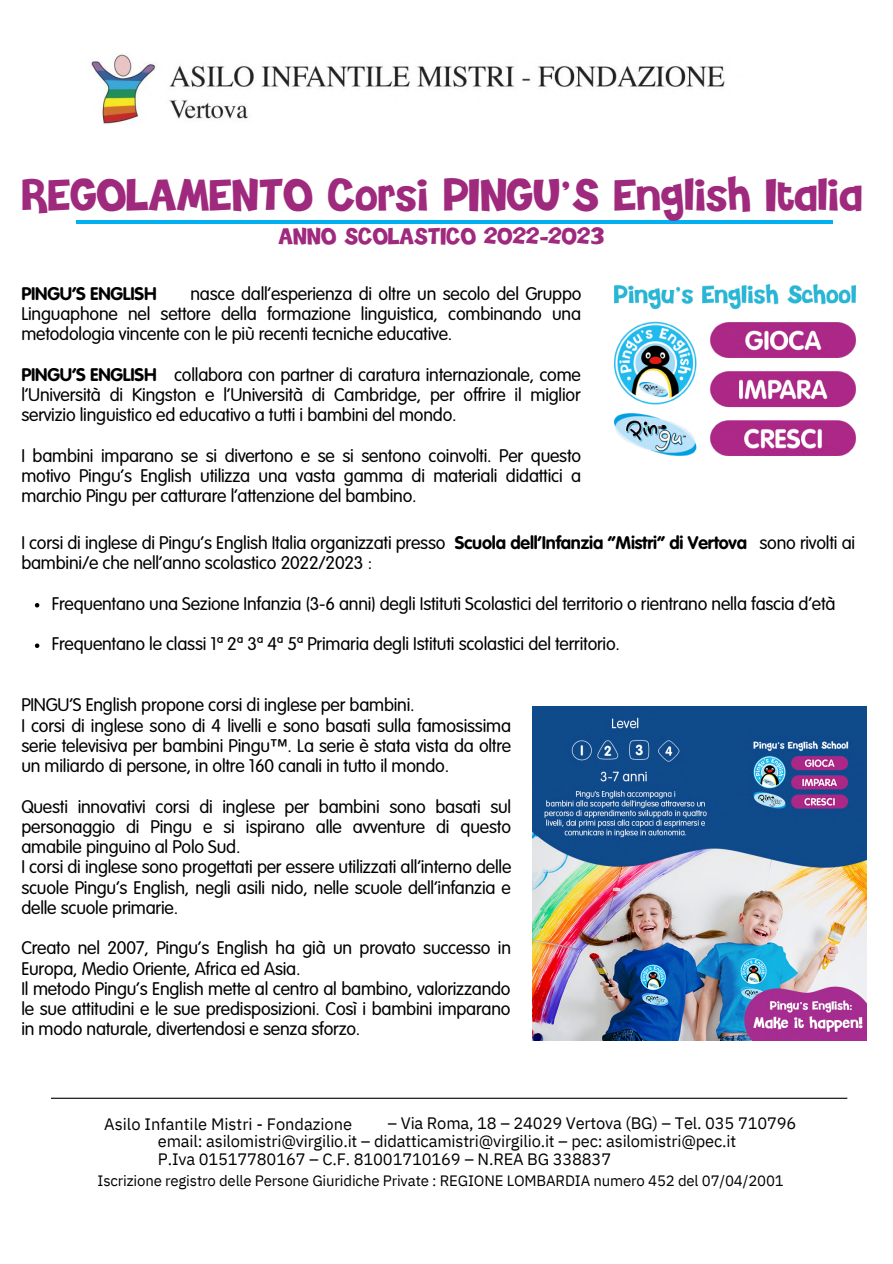
<style>
.page{position:relative;width:893px;height:1264px;background:#fff}
.page>*{position:absolute;margin:0;border:0;box-sizing:border-box;transform-origin:0 0}
.t1{font:43.5px "Boogaloo Pl";letter-spacing:-.005em;color:#9f297d}
.t2{font:22.5px "Boogaloo Pl";letter-spacing:-.005em;color:#9f297d}
.t3{font:300 18px/20.2px "VAG Rounded Std";letter-spacing:-.01em;color:#000;text-align:justify}
.t4{font:700 18px "VAG Rounded Std";letter-spacing:-.01em;color:#000}
.t5{font:16.5px/18px "IBM Plex Sans";letter-spacing:-.01em;color:#000}
.t6{font:15px "IBM Plex Sans";letter-spacing:-.01em;color:#000}
</style>
<div class="page">
<img style="left:91px;top:53px;width:634px;height:71px">
<hr style="left:51px;top:1097px;width:796px;height:1px;background:#000">
<hr style="left:76px;top:220px;width:757px;height:4px;background:#00b0f0">
<img style="left:614px;top:285px;width:241px;height:170px">
<img style="left:532px;top:706px;width:334px;height:334px">
<svg style="left:35px;top:603px;width:4px;height:4px"></svg>
<svg style="left:35px;top:643px;width:4px;height:5px"></svg>
<h1 class="t1" style="left:21px;top:167px;width:842px">REGOLAMENTO Corsi PINGU’S English Italia</h1>
<p class="t2" style="left:278px;top:221px;width:327px">ANNO SCOLASTICO 2022-2023</p>
<p class="t3" style="left:21px;top:284px;width:561px;text-indent:169px">nasce dall’esperienza di oltre un secolo del Gruppo Linguaphone nel settore della formazione linguistica, combinando una metodologia vincente con le più recenti tecniche educative.</p>
<p class="t3" style="left:31px;top:365px;width:102px">ingu’s English</p>
<p class="t3" style="left:58px;top:284px;width:89px">U’S English</p>
<p class="t4" style="left:21px;top:286px;width:137px">PINGU’S ENGLISH</p>
<p class="t3" style="left:21px;top:365px;width:561px;text-indent:153px">collabora con partner di caratura internazionale, come l’Università di Kingston e l’Università di Cambridge, per offrire il miglior servizio linguistico ed educativo a tutti i bambini del mondo.</p>
<p class="t3" style="left:21px;top:446px;width:561px">I bambini imparano se si divertono e se si sentono coinvolti. Per questo motivo Pingu’s English utilizza una vasta gamma di materiali didattici a marchio Pingu per catturare l’attenzione del bambino.</p>
<p class="t4" style="left:21px;top:367px;width:137px">PINGU’S ENGLISH</p>
<p class="t3" style="left:21px;top:534px;width:425px">I corsi di inglese di Pingu’s English Italia organizzati presso</p>
<p class="t3" style="left:759px;top:534px;width:97px">sono rivolti ai</p>
<p class="t3" style="left:21px;top:554px;width:352px">bambini/e che nell’anno scolastico 2022/2023 :</p>
<p class="t4" style="left:454px;top:535px;width:294px">Scuola dell’Infanzia “Mistri“ di Vertova</p>
<p class="t3" style="left:52px;top:594px;width:785px">Frequentano una Sezione Infanzia (3-6 anni) degli Istituti Scolastici del territorio o rientrano nella fascia d’età</p>
<p class="t3" style="left:52px;top:635px;width:569px">Frequentano le classi 1ª 2ª 3ª 4ª 5ª Primaria degli Istituti scolastici del territorio.</p>
<p class="t3" style="left:21px;top:696px;width:491px;text-align:left">PINGU’S English propone corsi di inglese per bambini.<br>I corsi di inglese sono di 4 livelli e sono basati sulla famosissima serie televisiva per bambini Pingu™. La serie è stata vista da oltre un miliardo di persone, in oltre 160 canali in tutto il mondo.</p>
<p class="t3" style="left:21px;top:797px;width:491px;text-align:left">Questi innovativi corsi di inglese per bambini sono basati sul personaggio di Pingu e si ispirano alle avventure di questo amabile pinguino al Polo Sud.<br>I corsi di inglese sono progettati per essere utilizzati all’interno delle scuole Pingu’s English, negli asili nido, nelle scuole dell’infanzia e delle scuole primarie.</p>
<p class="t3" style="left:21px;top:939px;width:491px;text-align:left">Creato nel 2007, Pingu’s English ha già un provato successo in Europa, Medio Oriente, Africa ed Asia.<br>Il metodo Pingu’s English mette al centro al bambino, valorizzando le sue attitudini e le sue predisposizioni. Così i bambini imparano in modo naturale, divertendosi e senza sforzo.</p>
<p class="t5" style="left:158px;top:1113px;width:640px;text-indent:230px">– Via Roma, 18 – 24029 Vertova (BG) – Tel. 035 710796 email: asilomistri@virgilio.it – didatticamistri@virgilio.it – pec: asilomistri@pec.it<br>P.Iva 01517780167 – C.F. 81001710169 – N.REA BG 338837</p>
<p class="t5" style="left:104px;top:1114px;width:249px">Asilo Infantile Mistri - Fondazione</p>
<p class="t6" style="left:97px;top:1170px;width:687px">Iscrizione registro delle Persone Giuridiche Private : REGIONE LOMBARDIA numero 452 del 07/04/2001</p>
</div>
